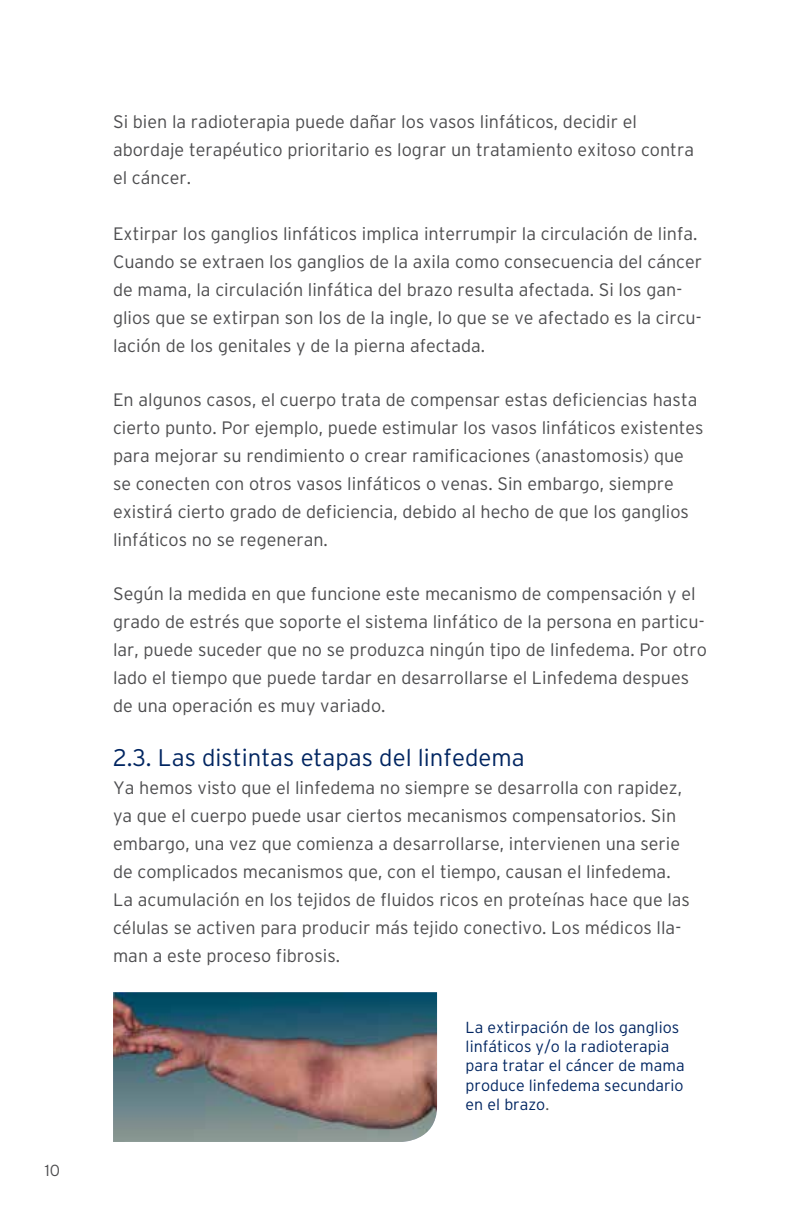
<style>
.page{position:relative;width:792px;height:1224px;background:#fff}
.page>*{position:absolute;margin:0;border:0;box-sizing:border-box;transform-origin:0 0}
.t1{font:300 24px "Interstate";color:#002561}
.t2{font:300 18px/28px "Interstate";color:#4d4d4f}
.t3{font:300 16px/19.2px "Interstate";color:#002561}
.t4{font:300 16px "Interstate";color:#4d4d4f}
.s1{color:#4d4d4f}
</style>
<div class="page">
<img style="left:113px;top:992px;width:324px;height:150px">
<p class="t4" style="left:45px;top:1161px;width:17px">10</p>
<p class="t2" style="left:113px;top:107px;width:583px">Si bien la radioterapia puede dañar los vasos linfáticos, decidir el abordaje terapéutico prioritario es lograr un tratamiento exitoso contra el cáncer.</p>
<p class="t2" style="left:113px;top:220px;width:591px">Extirpar los ganglios linfáticos implica interrumpir la circulación de linfa.<br>Cuando se extraen los ganglios de la axila como consecuencia del cáncer de mama, la circulación linfática del brazo resulta afectada. Si los gan&shy;glios que se extirpan son los de la ingle, lo que se ve afectado es la circu&shy;lación de los genitales y de la pierna afectada.</p>
<p class="t2" style="left:113px;top:386px;width:592px">En algunos casos, el cuerpo trata de compensar estas deficiencias hasta cierto punto. Por ejemplo, puede estimular los vasos linfáticos existentes para mejorar su rendimiento o crear ramificaciones (anastomosis) que se conecten con otros vasos linfáticos o venas. Sin embargo, siempre existirá cierto grado de deficiencia, debido al hecho de que los ganglios linfáticos no se regeneran.</p>
<p class="t2" style="left:113px;top:580px;width:596px">Según la medida en que funcione este mecanismo de compensación y el grado de estrés que soporte el sistema linfático de la persona en particu&shy;lar, puede suceder que no se produzca ningún tipo de linfedema. Por otro lado el tiempo que puede tardar en desarrollarse el Linfedema despues de una operación es muy variado.</p>
<h1 class="t1" style="left:113px;top:744px;width:413px">2.3. Las distintas etapas del linfedema</h1>
<p class="t2" style="left:113px;top:774px;width:579px">Ya hemos visto que el linfedema no siempre se desarrolla con rapidez, ya que el cuerpo puede usar ciertos mecanismos compensatorios. Sin embargo, una vez que comienza a desarrollarse, intervienen una serie de complicados mecanismos que, con el tiempo, causan el linfedema.<br>La acumulación en los tejidos de fluidos ricos en proteínas hace que las células se activen para producir más tejido conectivo. Los médicos lla&shy;man a este proceso fibrosis.</p>
<p class="t3" style="left:466px;top:1018px;width:220px">La extirpación de los ganglios linfáticos y/o la radioterapia para tratar el cáncer de mama produce linfedema secundario en el brazo<span class="s1">.</span></p>
</div>
